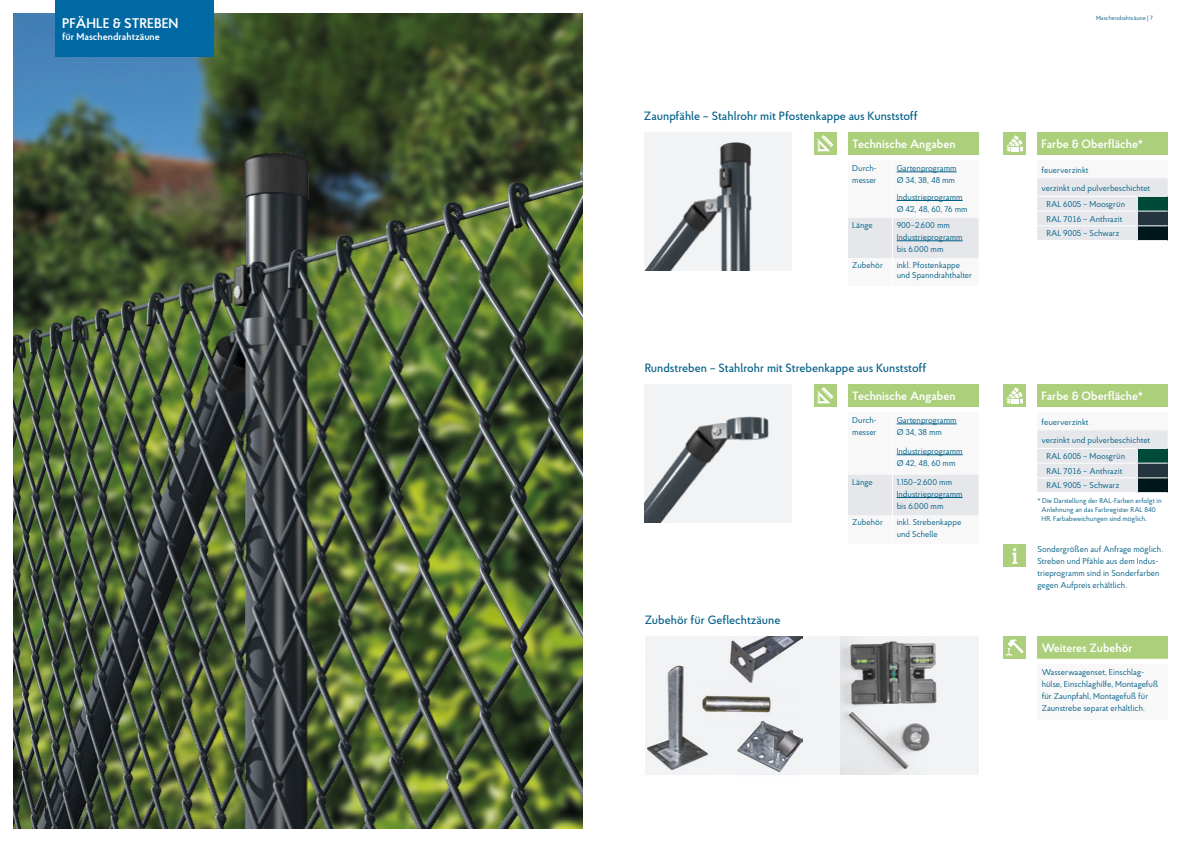
<style>
.page{position:relative;width:1191px;height:842px;background:#fff}
.page>*{position:absolute;margin:0;border:0;box-sizing:border-box;transform-origin:0 0}
.t1{font:600 14px "Proba Pro";color:#fff}
.t2{font:500 12px "Proba Pro";color:#005f86}
.t3{font:600 12px "Proba Pro";color:#fff}
.t4{font:600 10px "Proba Pro";color:#fff}
.t5{font:8.5px/12px "Proba Pro";color:#005f86}
.t6{font:7px/9px "Proba Pro";color:#005f86}
.t7{font:6px "Proba Pro";color:#005f86}
</style>
<div class="page">
<img style="left:13px;top:13px;width:569px;height:100px">
<div style="left:1003px;top:132px;width:23px;height:23px;background:#accf7b"></div>
<svg style="left:1007px;top:135px;width:15px;height:16px"></svg>
<div style="left:1037px;top:132px;width:130px;height:23px;background:#accf7b"></div>
<div style="left:1037px;top:160px;width:130px;height:18px;background:#f8f8f9"></div>
<svg style="left:1037px;top:178px;width:130px;height:62px;background:#c4cccf"></svg>
<hr style="left:1037px;top:196px;width:100px;height:1px;background:#fff">
<hr style="left:1137px;top:196px;width:30px;height:1px;background:#fff">
<hr style="left:1037px;top:211px;width:100px;height:1px;background:#fff">
<hr style="left:1137px;top:211px;width:30px;height:1px;background:#fff">
<hr style="left:1037px;top:226px;width:100px;height:1px;background:#fff">
<hr style="left:1137px;top:226px;width:30px;height:1px;background:#fff">
<img style="left:644px;top:132px;width:148px;height:138px">
<div style="left:848px;top:132px;width:130px;height:23px;background:#accf7b"></div>
<svg style="left:848px;top:171px;width:130px;height:87px"></svg>
<hr style="left:896px;top:172px;width:60px;height:1px;background:#005f86">
<hr style="left:896px;top:200px;width:66px;height:1px;background:#005f86">
<hr style="left:896px;top:241px;width:66px;height:1px;background:#005f86">
<div style="left:814px;top:132px;width:22px;height:23px;background:#accf7b"></div>
<svg style="left:817px;top:135px;width:16px;height:16px"></svg>
<img style="left:644px;top:384px;width:148px;height:138px">
<div style="left:848px;top:384px;width:130px;height:23px;background:#accf7b"></div>
<svg style="left:848px;top:423px;width:130px;height:93px"></svg>
<hr style="left:896px;top:424px;width:60px;height:1px;background:#005f86">
<hr style="left:896px;top:454px;width:66px;height:1px;background:#005f86">
<hr style="left:896px;top:497px;width:66px;height:1px;background:#005f86">
<div style="left:814px;top:384px;width:22px;height:23px;background:#accf7b"></div>
<svg style="left:817px;top:387px;width:16px;height:16px"></svg>
<div style="left:1003px;top:384px;width:23px;height:23px;background:#accf7b"></div>
<svg style="left:1007px;top:387px;width:15px;height:16px"></svg>
<div style="left:1037px;top:384px;width:130px;height:23px;background:#accf7b"></div>
<div style="left:1037px;top:412px;width:130px;height:18px;background:#f8f8f9"></div>
<svg style="left:1037px;top:430px;width:130px;height:62px;background:#c4cccf"></svg>
<hr style="left:1037px;top:448px;width:100px;height:1px;background:#fff">
<hr style="left:1137px;top:448px;width:30px;height:1px;background:#fff">
<hr style="left:1037px;top:463px;width:100px;height:1px;background:#fff">
<hr style="left:1137px;top:463px;width:30px;height:1px;background:#fff">
<hr style="left:1037px;top:478px;width:100px;height:1px;background:#fff">
<hr style="left:1137px;top:478px;width:30px;height:1px;background:#fff">
<img style="left:13px;top:113px;width:569px;height:715px">
<div style="left:1003px;top:544px;width:23px;height:23px;background:#accf7b"></div>
<svg style="left:1012px;top:548px;width:5px;height:16px"></svg>
<div style="left:644px;top:636px;width:334px;height:138px;background:#f2f3f5"></div>
<img style="left:730px;top:636px;width:72px;height:41px">
<img style="left:713px;top:677px;width:58px;height:36px">
<img style="left:644px;top:663px;width:69px;height:112px">
<img style="left:737px;top:720px;width:65px;height:55px">
<div style="left:1037px;top:636px;width:130px;height:23px;background:#accf7b"></div>
<div style="left:1037px;top:664px;width:130px;height:56px;background:#f8f8f9"></div>
<div style="left:1003px;top:636px;width:22px;height:23px;background:#accf7b"></div>
<svg style="left:1005px;top:639px;width:18px;height:16px"></svg>
<div style="left:55px;top:0;width:159px;height:57px;background:#0068a3"></div>
<img style="left:840px;top:636px;width:97px;height:138px">
<h1 class="t1" style="left:62px;top:16px;width:118px">PFÄHLE &amp; STREBEN</h1>
<p class="t4" style="left:62px;top:31px;width:99px">für Maschendrahtzäune</p>
<h2 class="t2" style="left:644px;top:111px;width:275px">Zaunpfähle – Stahlrohr mit Pfostenkappe aus Kunststoff</h2>
<h2 class="t3" style="left:852px;top:137px;width:105px">Technische Angaben</h2>
<p class="t5" style="left:852px;top:162px;width:26px">Durch&shy;messer</p>
<p class="t5" style="left:896px;top:162px;width:62px">Gartenprogramm<br>Ø 34, 38, 48 mm</p>
<p class="t5" style="left:896px;top:191px;width:72px">Industrieprogramm<br>Ø 42, 48, 60, 76 mm</p>
<p class="t5" style="left:852px;top:219px;width:22px">Länge</p>
<p class="t5" style="left:896px;top:219px;width:67px">900–2.600 mm<br>Industrieprogramm bis 6.000 mm</p>
<p class="t5" style="left:852px;top:259px;width:32px">Zubehör</p>
<p class="t5" style="left:896px;top:260px;width:77px;line-height:10px">inkl. Pfostenkappe und Spanndrahthalter</p>
<h2 class="t2" style="left:644px;top:363px;width:283px">Rundstreben – Stahlrohr mit Strebenkappe aus Kunststoff</h2>
<h2 class="t3" style="left:852px;top:389px;width:105px">Technische Angaben</h2>
<p class="t5" style="left:852px;top:414px;width:26px">Durch&shy;messer</p>
<p class="t5" style="left:896px;top:414px;width:62px">Gartenprogramm<br>Ø 34, 38 mm</p>
<p class="t5" style="left:896px;top:445px;width:67px">Industrieprogramm<br>Ø 42, 48, 60 mm</p>
<p class="t5" style="left:852px;top:476px;width:22px">Länge</p>
<p class="t5" style="left:896px;top:476px;width:67px">1.150–2.600 mm<br>Industrieprogramm bis 6.000 mm</p>
<p class="t5" style="left:852px;top:517px;width:32px">Zubehör</p>
<p class="t5" style="left:896px;top:517px;width:66px">inkl. Strebenkappe und Schelle</p>
<h2 class="t2" style="left:644px;top:615px;width:137px">Zubehör für Geflechtzäune</h2>
<p class="t7" style="left:1096px;top:15px;width:58px">Maschendrahtzäune | 7</p>
<h2 class="t3" style="left:1041px;top:137px;width:103px">Farbe &amp; Oberfläche*</h2>
<p class="t5" style="left:1041px;top:161px;width:110px;line-height:18px">feuerverzinkt<br>verzinkt und pulverbeschichtet</p>
<p class="t5" style="left:1046px;top:197px;width:80px;line-height:14.7px">RAL 6005 – Moosgrün<br>RAL 7016 – Anthrazit<br>RAL 9005 – Schwarz</p>
<h2 class="t3" style="left:1041px;top:389px;width:103px">Farbe &amp; Oberfläche*</h2>
<p class="t5" style="left:1041px;top:413px;width:110px;line-height:18px">feuerverzinkt<br>verzinkt und pulverbeschichtet</p>
<p class="t5" style="left:1046px;top:449px;width:80px;line-height:14.7px">RAL 6005 – Moosgrün<br>RAL 7016 – Anthrazit<br>RAL 9005 – Schwarz</p>
<p class="t6" style="left:1041px;top:497px;width:122px;text-indent:-4px">* Die Darstellung der RAL-Farben erfolgt in<br>Anlehnung an das Farbregister RAL 840<br>HR. Farbabweichungen sind möglich.</p>
<p class="t5" style="left:1037px;top:544px;width:127px">Sondergrößen auf Anfrage möglich.<br>Streben und Pfähle aus dem Indus&shy;trieprogramm sind in Sonderfarben gegen Aufpreis erhältlich.</p>
<h2 class="t3" style="left:1041px;top:641px;width:92px">Weiteres Zubehör</h2>
<p class="t5" style="left:1041px;top:666px;width:118px">Wasserwaagenset, Einschlag&shy;hülse, Einschlaghilfe, Montagefuß für Zaunpfahl, Montagefuß für<br>Zaunstrebe separat erhältlich.</p>
</div>
